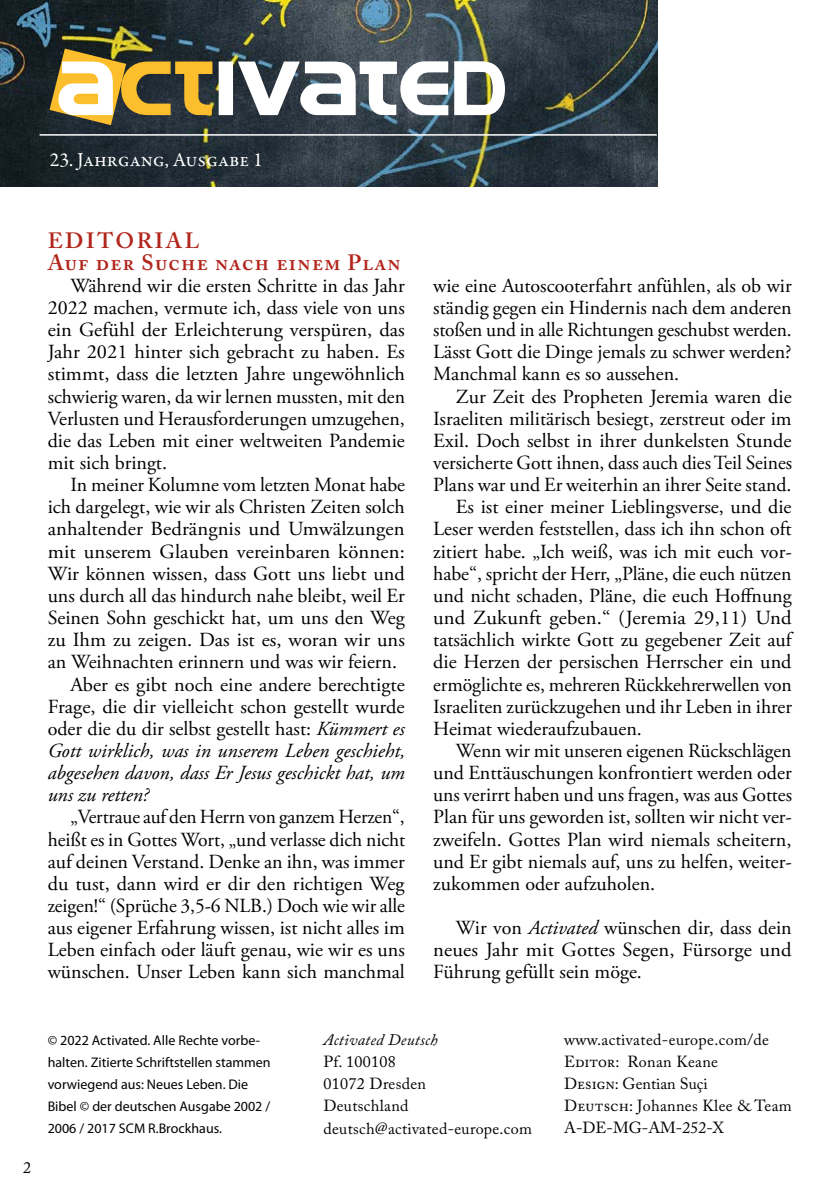
<style>
.page{position:relative;width:840px;height:1191px;background:#fff}
.page>*{position:absolute;margin:0;border:0;box-sizing:border-box;transform-origin:0 0}
.t1{font:600 22px/22.2px "Adobe Caslon Pro";letter-spacing:.06em;color:#b2251b}
.t2{font:20px/22.2px "Adobe Garamond Pro";color:#000;text-align:justify}
.t3{font:italic 20px "Adobe Garamond Pro";color:#000}
.t4{font:20px "Garamond Premr Pro";color:#fff}
.t5{font:16px/22.2px "Adobe Caslon Pro";letter-spacing:.02em;color:#000}
.t6{font:italic 16px "Adobe Caslon Pro";letter-spacing:.02em;color:#000}
.t7{font:14px/22.2px "Myriad Pro";color:#000}
.s1{font-style:italic}
</style>
<div class="page">
<img style="left:0;top:0;width:657px;height:187px">
<hr style="left:40px;top:134px;width:616px;height:2px;background:#fff">
<svg style="left:50px;top:49px;width:162px;height:76px"></svg>
<svg style="left:218px;top:61px;width:286px;height:54px"></svg>
<p class="t4" style="left:50px;top:148px;width:214px">23. Jahrgang, Ausgabe 1</p>
<p class="t1" style="left:48px;top:229px;width:354px">EDITORIAL<br>Auf der Suche nach einem Plan</p>
<p class="t2" style="left:48px;top:275px;width:358px;text-indent:23px">Während wir die ersten Schritte in das Jahr 2022 machen, vermute ich, dass viele von uns ein Gefühl der Erleichterung verspüren, das Jahr 2021 hinter sich gebracht zu haben. Es stimmt, dass die letzten Jahre ungewöhnlich schwierig waren, da wir lernen mussten, mit den Verlusten und Herausforderungen umzugehen, die das Leben mit einer weltweiten Pandemie mit sich bringt.</p>
<p class="t2" style="left:70px;top:474px;width:336px">In meiner Kolumne vom letzten Monat habe</p>
<p class="t2" style="left:48px;top:496px;width:358px">ich dargelegt, wie wir als Christen Zeiten solch</p>
<p class="t2" style="left:48px;top:519px;width:358px">anhaltender Bedrängnis und Umwälzungen</p>
<p class="t2" style="left:48px;top:541px;width:358px">mit unserem Glauben vereinbaren können:</p>
<p class="t2" style="left:48px;top:563px;width:358px">Wir können wissen, dass Gott uns liebt und</p>
<p class="t2" style="left:48px;top:585px;width:358px">uns durch all das hindurch nahe bleibt, weil Er</p>
<p class="t2" style="left:48px;top:607px;width:358px">Seinen Sohn geschickt hat, um uns den Weg</p>
<p class="t2" style="left:48px;top:629px;width:358px">zu Ihm zu zeigen. Das ist es, woran wir uns</p>
<p class="t2" style="left:48px;top:651px;width:351px">an Weihnachten erinnern und was wir feiern.</p>
<p class="t2" style="left:70px;top:674px;width:336px">Aber es gibt noch eine andere berechtigte</p>
<p class="t2" style="left:48px;top:696px;width:358px">Frage, die dir vielleicht schon gestellt wurde</p>
<p class="t2" style="left:48px;top:718px;width:358px">oder die du dir selbst gestellt hast: <span class="s1">Kümmert es</span></p>
<p class="t3" style="left:48px;top:738px;width:359px">Gott wirklich, was in unserem Leben geschieht,</p>
<p class="t3" style="left:48px;top:760px;width:358px">abgesehen davon, dass Er Jesus geschickt hat, um</p>
<p class="t3" style="left:48px;top:783px;width:102px">uns zu retten?</p>
<p class="t2" style="left:48px;top:806px;width:359px;text-indent:23px">„Vertraue auf den Herrn von ganzem Herzen“, heißt es in Gottes Wort, „und verlasse dich nicht auf deinen Verstand. Denke an ihn, was immer du tust, dann wird er dir den richtigen Weg zeigen!“ (Sprüche 3,5-6 NLB.) Doch wie wir alle aus eigener Erfahrung wissen, ist nicht alles im Leben einfach oder läuft genau, wie wir es uns wünschen. Unser Leben kann sich manchmal</p>
<p class="t2" style="left:433px;top:275px;width:360px">wie eine Autoscooterfahrt anfühlen, als ob wir ständig gegen ein Hindernis nach dem anderen stoßen und in alle Richtungen geschubst werden.<br>Lässt Gott die Dinge jemals zu schwer werden?<br>Manchmal kann es so aussehen.</p>
<p class="t2" style="left:455px;top:386px;width:337px">Zur Zeit des Propheten Jeremia waren die</p>
<p class="t2" style="left:433px;top:408px;width:360px">Israeliten militärisch besiegt, zerstreut oder im</p>
<p class="t2" style="left:433px;top:430px;width:359px">Exil. Doch selbst in ihrer dunkelsten Stunde</p>
<p class="t2" style="left:433px;top:452px;width:360px">versicherte Gott ihnen, dass auch dies Teil Seines</p>
<p class="t2" style="left:433px;top:474px;width:360px">Plans war und Er weiterhin an ihrer Seite stand.</p>
<p class="t2" style="left:455px;top:496px;width:337px">Es ist einer meiner Lieblingsverse, und die</p>
<p class="t2" style="left:433px;top:519px;width:360px">Leser werden feststellen, dass ich ihn schon oft</p>
<p class="t2" style="left:433px;top:541px;width:360px">zitiert habe. „Ich weiß, was ich mit euch vor-</p>
<p class="t2" style="left:433px;top:563px;width:359px">habe“, spricht der Herr, „Pläne, die euch nützen</p>
<p class="t2" style="left:433px;top:585px;width:360px">und nicht schaden, Pläne, die euch Hoffnung</p>
<p class="t2" style="left:433px;top:607px;width:360px">und Zukunft geben.“ (Jeremia 29,11) Und</p>
<p class="t2" style="left:433px;top:629px;width:359px">tatsächlich wirkte Gott zu gegebener Zeit auf</p>
<p class="t2" style="left:433px;top:651px;width:359px">die Herzen der persischen Herrscher ein und</p>
<p class="t2" style="left:433px;top:674px;width:360px">ermöglichte es, mehreren Rückkehrerwellen von</p>
<p class="t2" style="left:433px;top:696px;width:360px">Israeliten zurückzugehen und ihr Leben in ihrer</p>
<p class="t2" style="left:433px;top:718px;width:210px">Heimat wiederaufzubauen.</p>
<p class="t2" style="left:455px;top:740px;width:337px">Wenn wir mit unseren eigenen Rückschlägen</p>
<p class="t2" style="left:433px;top:762px;width:360px">und Enttäuschungen konfrontiert werden oder</p>
<p class="t2" style="left:433px;top:784px;width:360px">uns verirrt haben und uns fragen, was aus Gottes</p>
<p class="t2" style="left:433px;top:806px;width:360px">Plan für uns geworden ist, sollten wir nicht ver-</p>
<p class="t2" style="left:433px;top:828px;width:359px">zweifeln. Gottes Plan wird niemals scheitern,</p>
<p class="t2" style="left:433px;top:851px;width:360px">und Er gibt niemals auf, uns zu helfen, weiter-</p>
<p class="t2" style="left:433px;top:873px;width:223px">zukommen oder aufzuholen.</p>
<p class="t2" style="left:433px;top:917px;width:360px;text-indent:23px">Wir von <span class="s1">Activated</span> wünschen dir, dass dein neues Jahr mit Gottes Segen, Fürsorge und Führung gefüllt sein möge.</p>
<p class="t5" style="left:23px;top:1156px;width:9px">2</p>
<p class="t7" style="left:48px;top:1028px;width:224px">© 2022 Activated. Alle Rechte vorbe&shy;halten. Zitierte Schriftstellen stammen vorwiegend aus: Neues Leben. Die Bibel © der deutschen Ausgabe 2002 / 2006 / 2017 SCM R.Brockhaus.</p>
<p class="t5" style="left:564px;top:1028px;width:229px">www.activated-europe.com/de<br>Editor: Ronan Keane<br>Design: Gentian Suçi<br>Deutsch: Johannes Klee &amp; Team<br>A-DE-MG-AM-252-X</p>
<p class="t6" style="left:323px;top:1030px;width:116px">Activated Deutsch</p>
<p class="t5" style="left:323px;top:1050px;width:210px">Pf. 100108<br>01072 Dresden<br>Deutschland deutsch@activated-europe.com</p>
</div>
